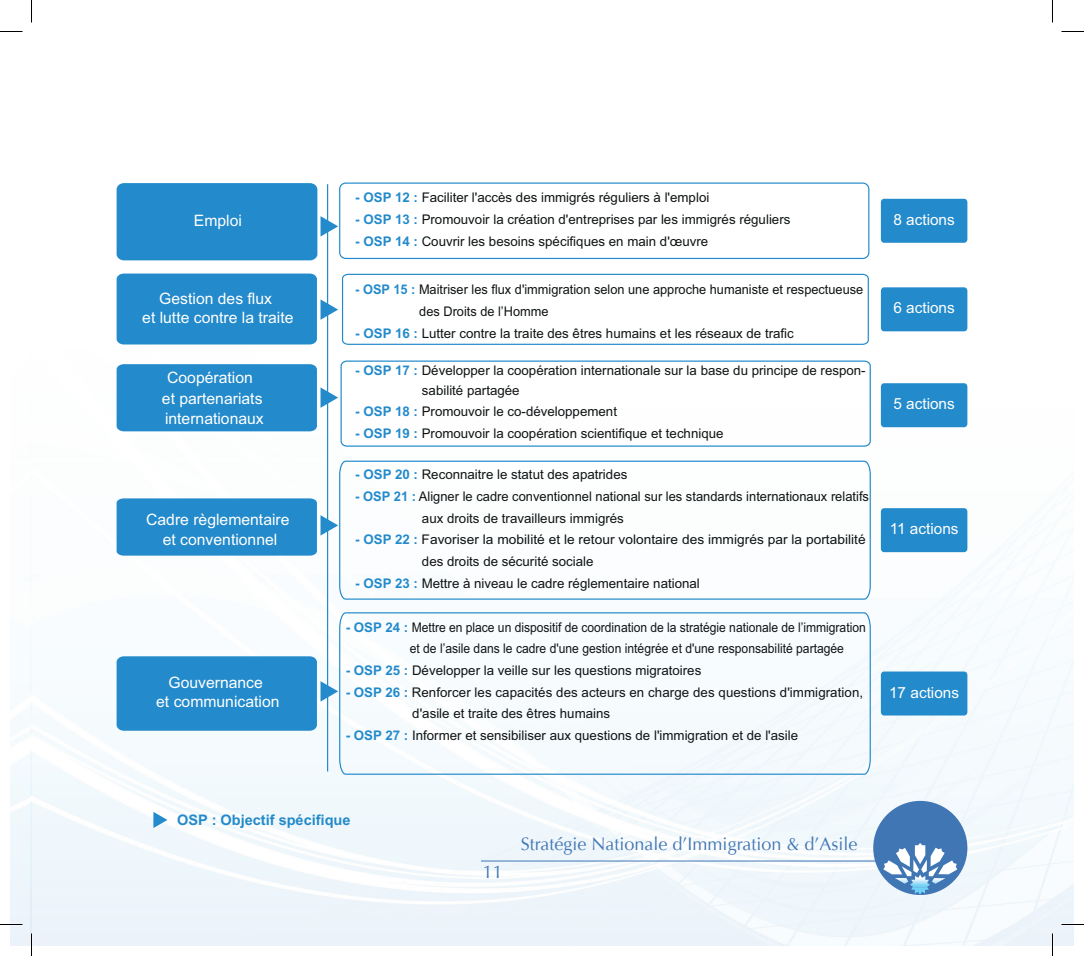
<style>
.page{position:relative;width:1084px;height:956px;background:#fff}
.page>*{position:absolute;margin:0;border:0;box-sizing:border-box;transform-origin:0 0}
.t1{font:18px "Optima";color:#4076b4}
.t2{font:15.75px/20.5px "Arial";color:#fff;text-align:center}
.t3{font:15.3px "Arial";color:#fff}
.t4{font:700 14.55px "Arial";color:#238acb}
.t5{font:13.35px/21.8px "Arial";color:#0f1313}
.t6{font:13.35px/21.8px "Arial";color:#0f1313;scale:.91 1}
.t7{font:13.35px/21.8px "Arial";color:#0f1313;scale:.96 1}
.s1{font-weight:700;color:#238acb}
</style>
<div class="page">
<img style="left:10px;top:31px;width:21px;height:915px">
<img style="left:31px;top:182px;width:1042px;height:764px">
<div style="left:873px;top:801px;width:94px;height:94px;background:#4076b4;border-radius:50%"></div>
<img style="left:914px;top:843px;width:11px;height:21px">
<svg style="left:911px;top:888px;width:17px;height:7px"></svg>
<img style="left:909px;top:874px;width:21px;height:14px">
<img style="left:921px;top:859px;width:5px;height:14px">
<svg style="left:928px;top:866px;width:10px;height:10px"></svg>
<img style="left:932px;top:878px;width:13px;height:6px">
<img style="left:895px;top:878px;width:13px;height:6px">
<svg style="left:901px;top:866px;width:10px;height:10px"></svg>
<img style="left:913px;top:859px;width:6px;height:14px">
<img style="left:930px;top:848px;width:14px;height:18px">
<img style="left:938px;top:860px;width:19px;height:14px">
<img style="left:883px;top:860px;width:19px;height:14px">
<img style="left:895px;top:848px;width:14px;height:19px">
<hr style="left:481px;top:861px;width:397px;height:1px;background:#4076b4">
<hr style="left:327px;top:184px;width:1px;height:587px;background:#238acb">
<svg style="left:117px;top:183px;width:221px;height:77px;background:#3493cf"></svg>
<svg style="left:117px;top:274px;width:221px;height:70px;background:#3493cf"></svg>
<svg style="left:117px;top:364px;width:221px;height:67px;background:#3593cf"></svg>
<svg style="left:117px;top:498px;width:221px;height:58px;background:#3694cf"></svg>
<svg style="left:117px;top:656px;width:221px;height:75px;background:#3594cf"></svg>
<svg style="left:338px;top:183px;width:532px;height:162px"></svg>
<svg style="left:340px;top:360px;width:531px;height:87px"></svg>
<svg style="left:338px;top:460px;width:533px;height:315px"></svg>
<svg style="left:153px;top:812px;width:14px;height:16px"></svg>
<div style="left:880px;top:199px;width:87px;height:44px;background:#238acb;border-radius:3px"></div>
<div style="left:880px;top:383px;width:87px;height:44px;background:#238acb;border-radius:3px"></div>
<div style="left:880px;top:287px;width:87px;height:44px;background:#238acb;border-radius:3px"></div>
<div style="left:880px;top:508px;width:87px;height:44px;background:#238acb;border-radius:3px"></div>
<div style="left:880px;top:671px;width:87px;height:44px;background:#238acb;border-radius:3px"></div>
<hr style="left:0;top:923px;width:22px;height:2px;background:#fff">
<hr style="left:1061px;top:923px;width:22px;height:2px;background:#fff">
<hr style="left:1051px;top:933px;width:2px;height:23px;background:#fff">
<svg style="left:0;top:31px;width:22px;height:1px"></svg>
<svg style="left:1061px;top:31px;width:22px;height:1px"></svg>
<svg style="left:0;top:924px;width:22px;height:1px"></svg>
<svg style="left:1061px;top:924px;width:22px;height:1px"></svg>
<svg style="left:31px;top:0;width:1px;height:23px"></svg>
<svg style="left:31px;top:933px;width:1px;height:23px"></svg>
<svg style="left:1052px;top:0;width:1px;height:23px"></svg>
<svg style="left:1052px;top:933px;width:1px;height:23px"></svg>
<p class="t2" style="left:194px;top:210px;width:50px">Emploi</p>
<p class="t2" style="left:142px;top:289px;width:153px;line-height:18.9px">Gestion des flux<br>et lutte contre la traite</p>
<p class="t2" style="left:162px;top:367px;width:103px">Coopération et partenariats internationaux</p>
<p class="t2" style="left:146px;top:510px;width:145px;line-height:19.4px">Cadre règlementaire et conventionnel</p>
<p class="t2" style="left:156px;top:673px;width:125px;line-height:18.9px">Gouvernance<br>et communication</p>
<p class="t5" style="left:355px;top:187px;width:355px"><span class="s1">- OSP 12 :</span> Faciliter l'accès des immigrés réguliers à l'emploi</p>
<p class="t5" style="left:355px;top:209px;width:436px"><span class="s1">- OSP 13 :</span> Promouvoir la création d'entreprises par les immigrés réguliers</p>
<p class="t5" style="left:355px;top:230px;width:354px"><span class="s1">- OSP 14 :</span> Couvrir les besoins spécifiques en main d'œuvre</p>
<p class="t7" style="left:419px;top:279px;width:464px;text-indent:-64px"><span class="s1">- OSP 15 :</span> Maitriser les flux d'immigration selon une approche humaniste et respectueuse des Droits de l’Homme</p>
<p class="t5" style="left:355px;top:322px;width:440px"><span class="s1">- OSP 16 :</span> Lutter contre la traite des êtres humains et les réseaux de trafic</p>
<p class="t5" style="left:422px;top:361px;width:445px;line-height:19.4px;text-indent:-67px"><span class="s1">- OSP 17 :</span> Développer la coopération internationale sur la base du principe de respon&shy;sabilité partagée</p>
<p class="t5" style="left:355px;top:401px;width:263px"><span class="s1">- OSP 18 :</span> Promouvoir le co-développement</p>
<p class="t5" style="left:355px;top:423px;width:370px"><span class="s1">- OSP 19 :</span> Promouvoir la coopération scientifique et technique</p>
<p class="t5" style="left:355px;top:464px;width:273px"><span class="s1">- OSP 20 :</span> Reconnaitre le statut des apatrides</p>
<p class="t5" style="left:422px;top:485px;width:448px;text-indent:-67px"><span class="s1">- OSP 21 :</span> Aligner le cadre conventionnel national sur les standards internationaux relatifs aux droits de travailleurs immigrés</p>
<p class="t5" style="left:422px;top:529px;width:445px;text-indent:-67px"><span class="s1">- OSP 22 :</span> Favoriser la mobilité et le retour volontaire des immigrés par la portabilité des droits de sécurité sociale</p>
<p class="t5" style="left:355px;top:572px;width:346px"><span class="s1">- OSP 23 :</span> Mettre à niveau le cadre réglementaire national</p>
<p class="t6" style="left:409px;top:616px;width:503px;text-indent:-64px"><span class="s1">- OSP 24 :</span> Mettre en place un dispositif de coordination de la stratégie nationale de l’immigration et de l’asile dans le cadre d'une gestion intégrée et d'une responsabilité partagée</p>
<p class="t5" style="left:346px;top:660px;width:357px"><span class="s1">- OSP 25 :</span> Développer la veille sur les questions migratoires</p>
<p class="t5" style="left:412px;top:681px;width:452px;text-indent:-67px"><span class="s1">- OSP 26 :</span> Renforcer les capacités des acteurs en charge des questions d'immigration, d'asile et traite des êtres humains</p>
<p class="t5" style="left:346px;top:725px;width:454px"><span class="s1">- OSP 27 :</span> Informer et sensibiliser aux questions de l'immigration et de l'asile</p>
<p class="t3" style="left:893px;top:209px;width:63px">8 actions</p>
<p class="t3" style="left:893px;top:298px;width:63px">6 actions</p>
<p class="t3" style="left:893px;top:394px;width:63px">5 actions</p>
<p class="t3" style="left:889px;top:519px;width:70px">11 actions</p>
<p class="t3" style="left:889px;top:682px;width:71px">17 actions</p>
<p class="t4" style="left:177px;top:810px;width:175px">OSP : Objectif spécifique</p>
<h1 class="t1" style="left:482px;top:861px;width:22px">11</h1>
<h1 class="t1" style="left:520px;top:834px;width:338px">Stratégie Nationale d’Immigration &amp; d’Asile</h1>
</div>
